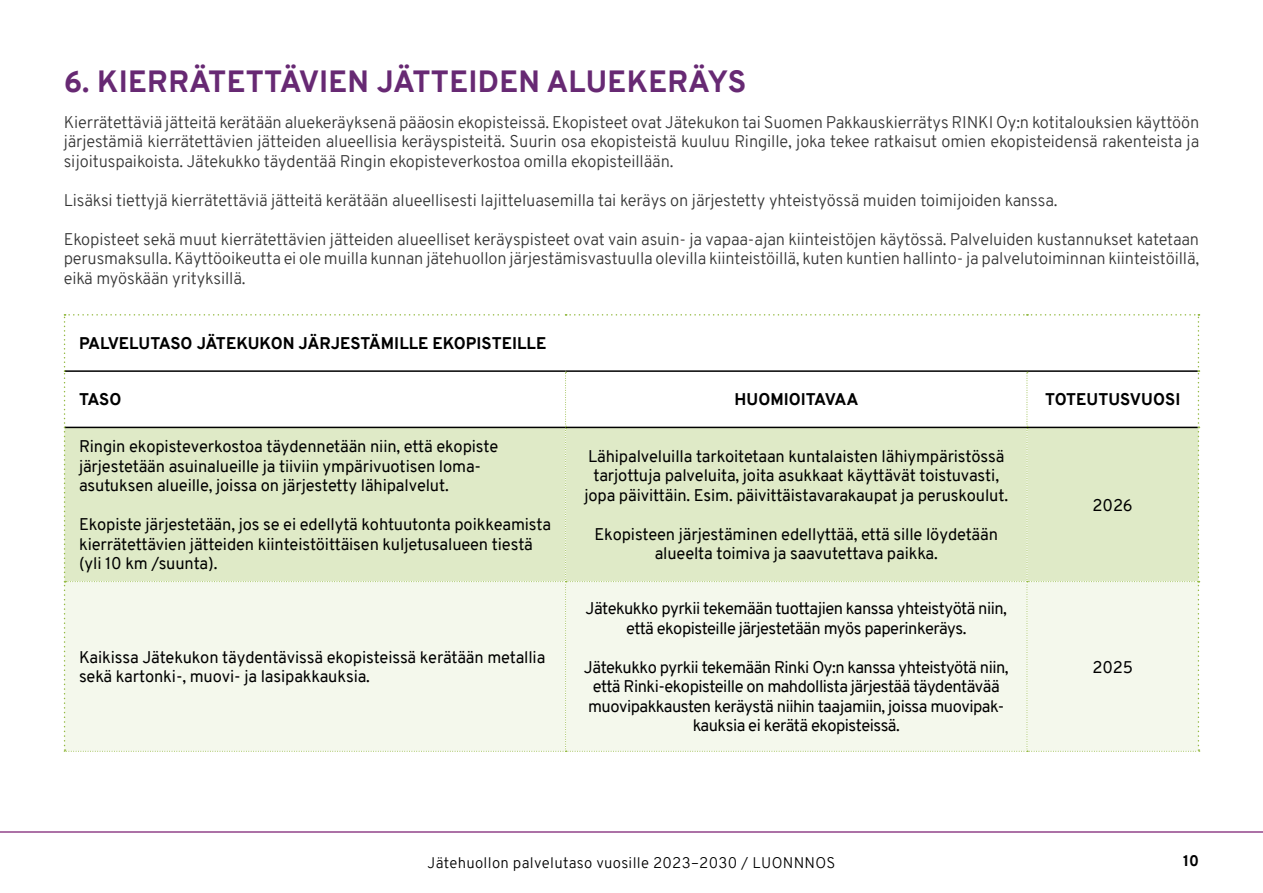
<style>
.page{position:relative;width:1263px;height:893px;background:#fff}
.page>*{position:absolute;margin:0;border:0;box-sizing:border-box;transform-origin:0 0}
.Otsikko_1{font:800 30px "Overpass";letter-spacing:.01em;color:#672973}
.Leipäteksti{font:300 16.5px/19.5px "Overpass";letter-spacing:-.01em;color:#353535;text-align:justify}
.Taulukon_leipäteksti{font:16.5px/19.5px "Overpass";letter-spacing:-.01em;color:#000}
.Huomioitavaa{font:16.5px/19.5px "Overpass";letter-spacing:-.03em;color:#000;text-align:center}
.Huomioitavaa-2{font:16.5px/19.5px "Overpass";letter-spacing:-.01em;color:#000;text-align:center}
.Taso_otsikko{font:800 16.5px "Overpass";color:#000}
.Huomioitavaa_otsikko{font:800 16.5px "Overpass";color:#000}
.t1{font:300 15px "Overpass";letter-spacing:.02em;color:#000}
.t2{font:800 15px "Overpass";color:#000}
</style>
<div class="page">
<hr style="left:0;top:832px;width:1263px;height:1px;background:#ac71a6">
<svg style="left:64px;top:314px;width:1136px;height:438px"></svg>
<h2 class="Otsikko_1" style="left:64px;top:60px;width:684px">6. KIERRÄTETTÄVIEN JÄTTEIDEN ALUEKERÄYS</h2>
<p class="Leipäteksti" style="left:64px;top:112px;width:1137px">Kierrätettäviä jätteitä kerätään aluekeräyksenä pääosin ekopisteissä. Ekopisteet ovat Jätekukon tai Suomen Pakkauskierrätys RINKI Oy:n kotitalouksien käyttöön järjestämiä kierrätettävien jätteiden alueellisia keräyspisteitä. Suurin osa ekopisteistä kuuluu Ringille, joka tekee ratkaisut omien ekopisteidensä rakenteista ja sijoituspaikoista. Jätekukko täydentää Ringin ekopisteverkostoa omilla ekopisteillään.</p>
<p class="Leipäteksti" style="left:64px;top:190px;width:995px">Lisäksi tiettyjä kierrätettäviä jätteitä kerätään alueellisesti lajitteluasemilla tai keräys on järjestetty yhteistyössä muiden toimijoiden kanssa.</p>
<p class="Leipäteksti" style="left:64px;top:229px;width:1137px">Ekopisteet sekä muut kierrätettävien jätteiden alueelliset keräyspisteet ovat vain asuin- ja vapaa-ajan kiinteistöjen käytössä. Palveluiden kustannukset katetaan perusmaksulla. Käyttöoikeutta ei ole muilla kunnan jätehuollon järjestämisvastuulla olevilla kiinteistöillä, kuten kuntien hallinto- ja palvelutoiminnan kiinteistöillä, eikä myöskään yrityksillä.</p>
<h3 class="Taso_otsikko" style="left:79px;top:332px;width:469px">PALVELUTASO JÄTEKUKON JÄRJESTÄMILLE EKOPISTEILLE</h3>
<h3 class="Taso_otsikko" style="left:79px;top:388px;width:44px">TASO</h3>
<p class="Huomioitavaa_otsikko" style="left:734px;top:388px;width:126px">HUOMIOITAVAA</p>
<p class="Huomioitavaa_otsikko" style="left:1045px;top:388px;width:137px">TOTEUTUSVUOSI</p>
<p class="Taulukon_leipäteksti" style="left:79px;top:437px;width:421px">Ringin ekopisteverkostoa täydennetään niin, että ekopiste järjestetään asuinalueille ja tiiviin ympärivuotisen loma&shy;asutuksen alueille, joissa on järjestetty lähipalvelut.</p>
<p class="Taulukon_leipäteksti" style="left:79px;top:515px;width:474px">Ekopiste järjestetään, jos se ei edellytä kohtuutonta poikkeamista kierrätettävien jätteiden kiinteistöittäisen kuljetusalueen tiestä</p>
<p class="Taulukon_leipäteksti" style="left:79px;top:554px;width:140px">(yli 10 km /suunta).</p>
<p class="Huomioitavaa-2" style="left:584px;top:447px;width:425px">Lähipalveluilla tarkoitetaan kuntalaisten lähiympäristössä tarjottuja palveluita, joita asukkaat käyttävät toistuvasti, jopa päivittäin. Esim. päivittäistavarakaupat ja peruskoulut.</p>
<p class="Huomioitavaa-2" style="left:594px;top:525px;width:405px">Ekopisteen järjestäminen edellyttää, että sille löydetään alueelta toimiva ja saavutettava paikka.</p>
<p class="Huomioitavaa" style="left:1092px;top:495px;width:42px">2026</p>
<p class="Taulukon_leipäteksti" style="left:79px;top:647px;width:468px">Kaikissa Jätekukon täydentävissä ekopisteissä kerätään metallia sekä kartonki-, muovi- ja lasipakkauksia.</p>
<p class="Huomioitavaa" style="left:585px;top:599px;width:423px">Jätekukko pyrkii tekemään tuottajien kanssa yhteistyötä niin, että ekopisteille järjestetään myös paperinkeräys.</p>
<p class="Huomioitavaa" style="left:584px;top:657px;width:426px">Jätekukko pyrkii tekemään Rinki Oy:n kanssa yhteistyötä niin, että Rinki-ekopisteille on mahdollista järjestää täydentävää muovipakkausten keräystä niihin taajamiin, joissa muovipak&shy;kauksia ei kerätä ekopisteissä.</p>
<p class="Huomioitavaa" style="left:1092px;top:657px;width:42px">2025</p>
<p class="t1" style="left:427px;top:852px;width:409px">Jätehuollon palvelutaso vuosille 2023–2030 / LUONNNOS</p>
<p class="t2" style="left:1183px;top:850px;width:18px">10</p>
</div>
